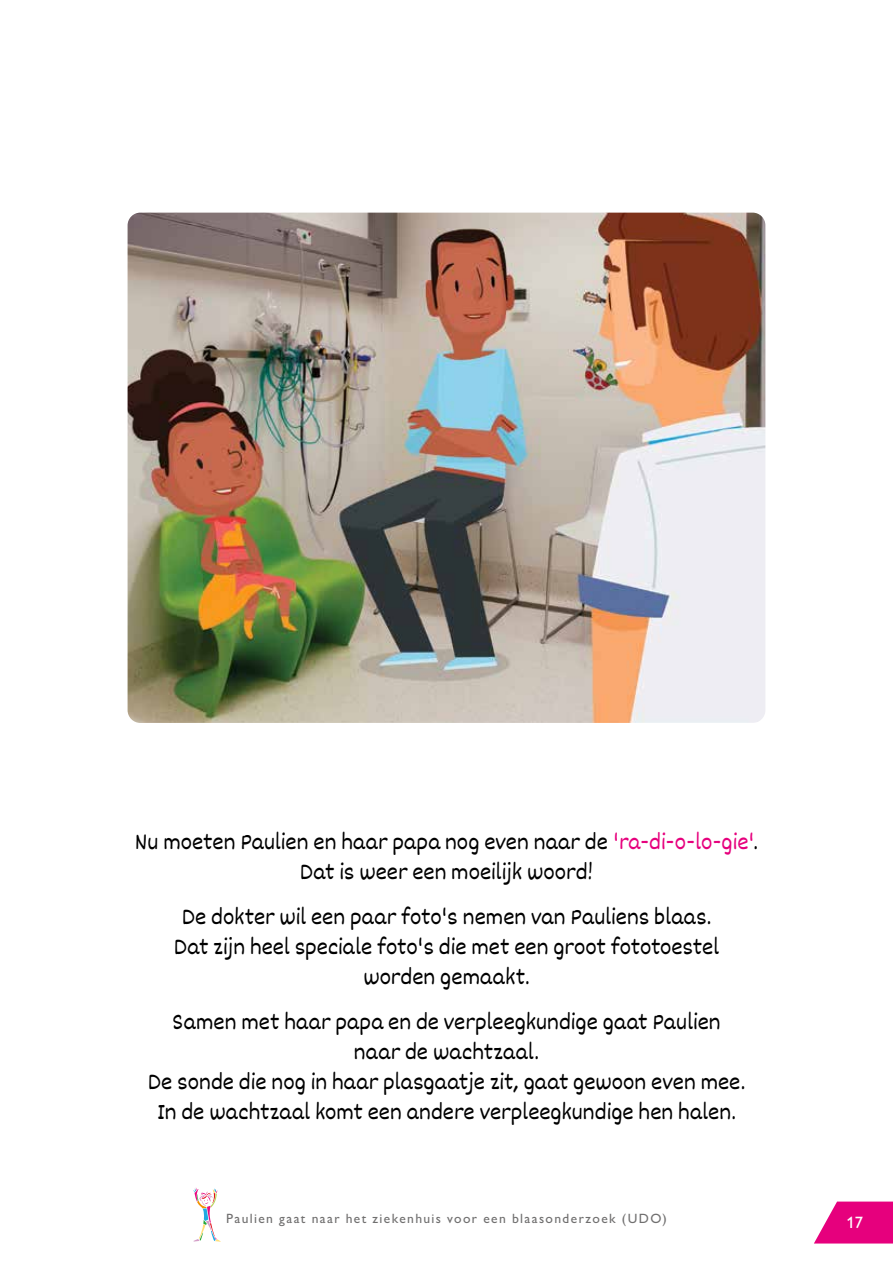
<style>
.page{position:relative;width:893px;height:1263px;background:#fff}
.page>*{position:absolute;margin:0;border:0;box-sizing:border-box;transform-origin:0 0}
.t1{font:24px/30px "Dekko";color:#000;text-align:center}
.t2{font:500 16.5px "Gill Sans Nova";color:#fff}
.t3{font:500 13.5px "Gill Sans Nova";letter-spacing:.1em;color:#706f6f}
.s1{color:#e6007d}
</style>
<div class="page">
<svg style="left:814px;top:1201px;width:79px;height:42px;background:#e92891"></svg>
<svg style="left:193px;top:1188px;width:28px;height:54px"></svg>
<img style="left:128px;top:213px;width:637px;height:510px">
<p class="t1" style="left:135px;top:826px;width:625px">Nu moeten Paulien en haar papa nog even naar de <span class="s1">'ra-di-o-lo-gie'</span>.<br>Dat is weer een moeilijk woord!</p>
<p class="t1" style="left:174px;top:901px;width:547px">De dokter wil een paar foto's nemen van Pauliens blaas.<br>Dat zijn heel speciale foto's die met een groot fototoestel worden gemaakt.</p>
<p class="t1" style="left:148px;top:1006px;width:599px">Samen met haar papa en de verpleegkundige gaat Paulien naar de wachtzaal.<br>De sonde die nog in haar plasgaatje zit, gaat gewoon even mee.<br>In de wachtzaal komt een andere verpleegkundige hen halen.</p>
<p class="t3" style="left:226px;top:1210px;width:442px">Paulien gaat naar het ziekenhuis voor een blaasonderzoek (UDO)</p>
<p class="t2" style="left:847px;top:1212px;width:18px">17</p>
</div>
